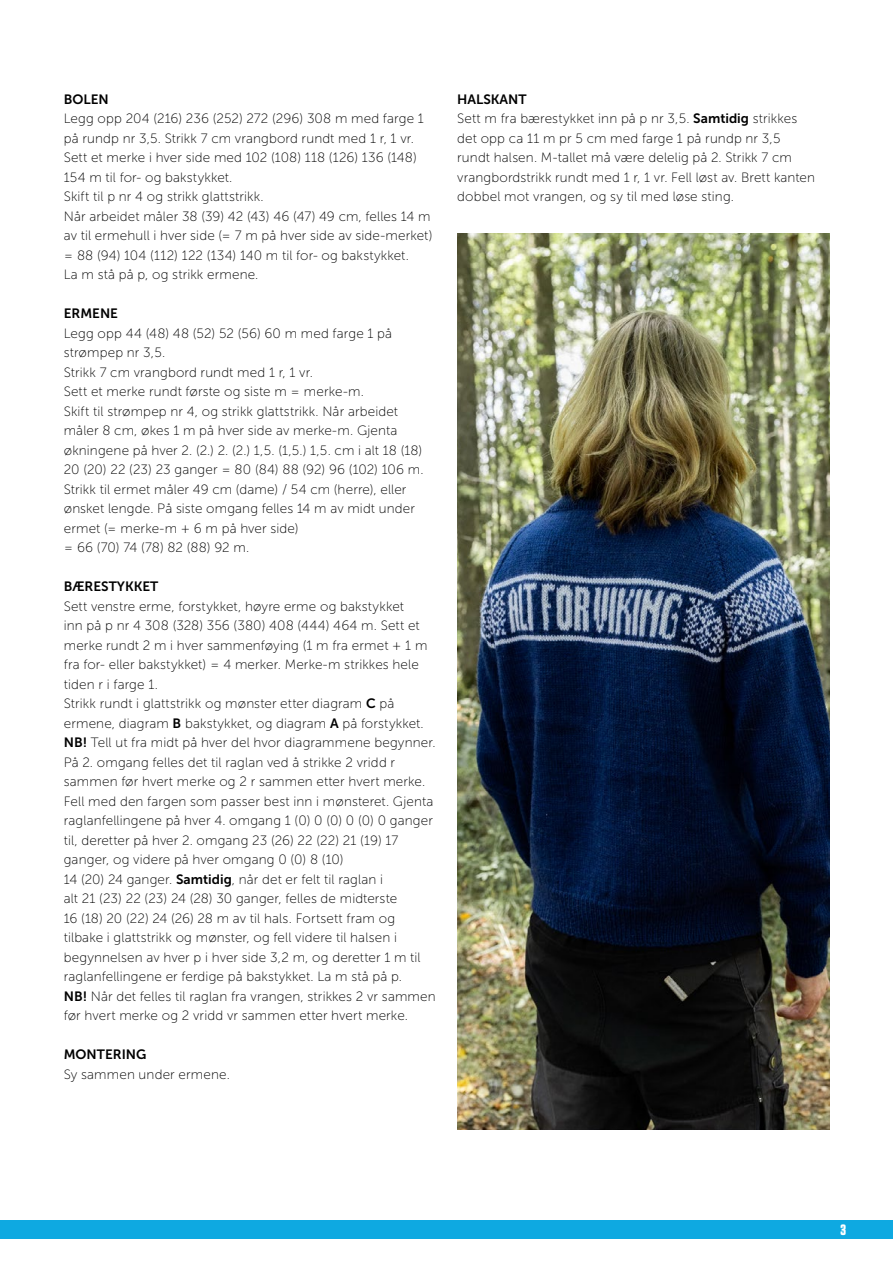
<style>
.page{position:relative;width:893px;height:1263px;background:#fff}
.page>*{position:absolute;margin:0;border:0;box-sizing:border-box;transform-origin:0 0}
.t1{font:700 15px "Tungsten";color:#fff}
.INNHOLD_-_Uten_ordde{font:13.5px/19.5px "Museo Sans 100";letter-spacing:.01em;color:#000}
.INNHOLD_-_Uten_ordde-2{font:13.5px "Museo Sans 700";color:#000}
.INNHOLD_-_Uten_ordde-3{font:13.5px "Museo Sans 100";letter-spacing:-.01em;color:#000}
.s1{font-family:"Museo Sans 700"}
</style>
<div class="page">
<div style="left:0;top:1220px;width:893px;height:18px;background:#0ea9e1"></div>
<img style="left:457px;top:234px;width:372px;height:895px">
<p class="INNHOLD_-_Uten_ordde-2" style="left:64px;top:91px;width:46px">BOLEN</p>
<p class="INNHOLD_-_Uten_ordde" style="left:64px;top:109px;width:362px">Legg opp 204 (216) 236 (252) 272 (296) 308 m med farge 1 på rundp nr 3,5. Strikk 7 cm vrangbord rundt med 1 r, 1 vr.</p>
<p class="INNHOLD_-_Uten_ordde" style="left:64px;top:148px;width:355px">Sett et merke i hver side med 102 (108) 118 (126) 136 (148)<br>154 m til for- og bakstykket.</p>
<p class="INNHOLD_-_Uten_ordde" style="left:64px;top:187px;width:201px">Skift til p nr 4 og strikk glattstrikk.</p>
<p class="INNHOLD_-_Uten_ordde" style="left:64px;top:206px;width:370px">Når arbeidet måler 38 (39) 42 (43) 46 (47) 49 cm, felles 14 m av til ermehull i hver side (= 7 m på hver side av side-merket) = 88 (94) 104 (112) 122 (134) 140 m til for- og bakstykket.</p>
<p class="INNHOLD_-_Uten_ordde" style="left:64px;top:265px;width:196px">La m stå på p, og strikk ermene.</p>
<p class="INNHOLD_-_Uten_ordde-2" style="left:64px;top:306px;width:56px">ERMENE</p>
<p class="INNHOLD_-_Uten_ordde" style="left:64px;top:323px;width:330px">Legg opp 44 (48) 48 (52) 52 (56) 60 m med farge 1 på strømpep nr 3,5.</p>
<p class="INNHOLD_-_Uten_ordde" style="left:64px;top:362px;width:251px">Strikk 7 cm vrangbord rundt med 1 r, 1 vr.</p>
<p class="INNHOLD_-_Uten_ordde" style="left:64px;top:382px;width:302px">Sett et merke rundt første og siste m = merke-m.</p>
<p class="INNHOLD_-_Uten_ordde" style="left:64px;top:401px;width:361px">Skift til strømpep nr 4, og strikk glattstrikk. Når arbeidet måler 8 cm, økes 1 m på hver side av merke-m. Gjenta økningene på hver 2. (2.) 2. (2.) 1,5. (1,5.) 1,5. cm i alt 18 (18)<br>20 (20) 22 (23) 23 ganger = 80 (84) 88 (92) 96 (102) 106 m.</p>
<p class="INNHOLD_-_Uten_ordde" style="left:64px;top:479px;width:353px">Strikk til ermet måler 49 cm (dame) / 54 cm (herre), eller ønsket lengde. På siste omgang felles 14 m av midt under ermet (= merke-m + 6 m på hver side)</p>
<p class="INNHOLD_-_Uten_ordde-3" style="left:64px;top:540px;width:187px">= 66 (70) 74 (78) 82 (88) 92 m.</p>
<p class="INNHOLD_-_Uten_ordde-2" style="left:64px;top:579px;width:96px">BÆRESTYKKET</p>
<p class="INNHOLD_-_Uten_ordde" style="left:64px;top:596px;width:365px">Sett venstre erme, forstykket, høyre erme og bakstykket<br>inn på p nr 4 308 (328) 356 (380) 408 (444) 464 m. Sett et merke rundt 2 m i hver sammenføying (1 m fra ermet + 1 m fra for- eller bakstykket) = 4 merker. Merke-m strikkes hele tiden r i farge 1.</p>
<p class="INNHOLD_-_Uten_ordde" style="left:64px;top:694px;width:373px">Strikk rundt i glattstrikk og mønster etter diagram <span class="s1">C</span> på ermene, diagram <span class="s1">B</span> bakstykket, og diagram <span class="s1">A</span> på forstykket.<br><span class="s1">NB!</span> Tell ut fra midt på hver del hvor diagrammene begynner.</p>
<p class="INNHOLD_-_Uten_ordde" style="left:64px;top:752px;width:371px">På 2. omgang felles det til raglan ved å strikke 2 vridd r sammen før hvert merke og 2 r sammen etter hvert merke.<br>Fell med den fargen som passer best inn i mønsteret. Gjenta raglanfellingene på hver 4. omgang 1 (0) 0 (0) 0 (0) 0 ganger til, deretter på hver 2. omgang 23 (26) 22 (22) 21 (19) 17 ganger, og videre på hver omgang 0 (0) 8 (10)</p>
<p class="INNHOLD_-_Uten_ordde" style="left:64px;top:869px;width:358px">14 (20) 24 ganger. <span class="s1">Samtidig</span>, når det er felt til raglan i<br>alt 21 (23) 22 (23) 24 (28) 30 ganger, felles de midterste<br>16 (18) 20 (22) 24 (26) 28 m av til hals. Fortsett fram og tilbake i glattstrikk og mønster, og fell videre til halsen i begynnelsen av hver p i hver side 3,2 m, og deretter 1 m til raglanfellingene er ferdige på bakstykket. La m stå på p.</p>
<p class="INNHOLD_-_Uten_ordde" style="left:64px;top:986px;width:373px"><span class="s1">NB!</span> Når det felles til raglan fra vrangen, strikkes 2 vr sammen før hvert merke og 2 vridd vr sammen etter hvert merke.</p>
<p class="INNHOLD_-_Uten_ordde-2" style="left:64px;top:1047px;width:84px">MONTERING</p>
<p class="INNHOLD_-_Uten_ordde" style="left:64px;top:1064px;width:168px">Sy sammen under ermene.</p>
<p class="INNHOLD_-_Uten_ordde-2" style="left:457px;top:91px;width:71px">HALSKANT</p>
<p class="INNHOLD_-_Uten_ordde" style="left:457px;top:109px;width:359px">Sett m fra bærestykket inn på p nr 3,5. <span class="s1">Samtidig</span> strikkes det opp ca 11 m pr 5 cm med farge 1 på rundp nr 3,5 rundt halsen. M-tallet må være delelig på 2. Strikk 7 cm vrangbordstrikk rundt med 1 r, 1 vr. Fell løst av. Brett kanten dobbel mot vrangen, og sy til med løse sting.</p>
<p class="t1" style="left:841px;top:1221px;width:7px">3</p>
</div>
